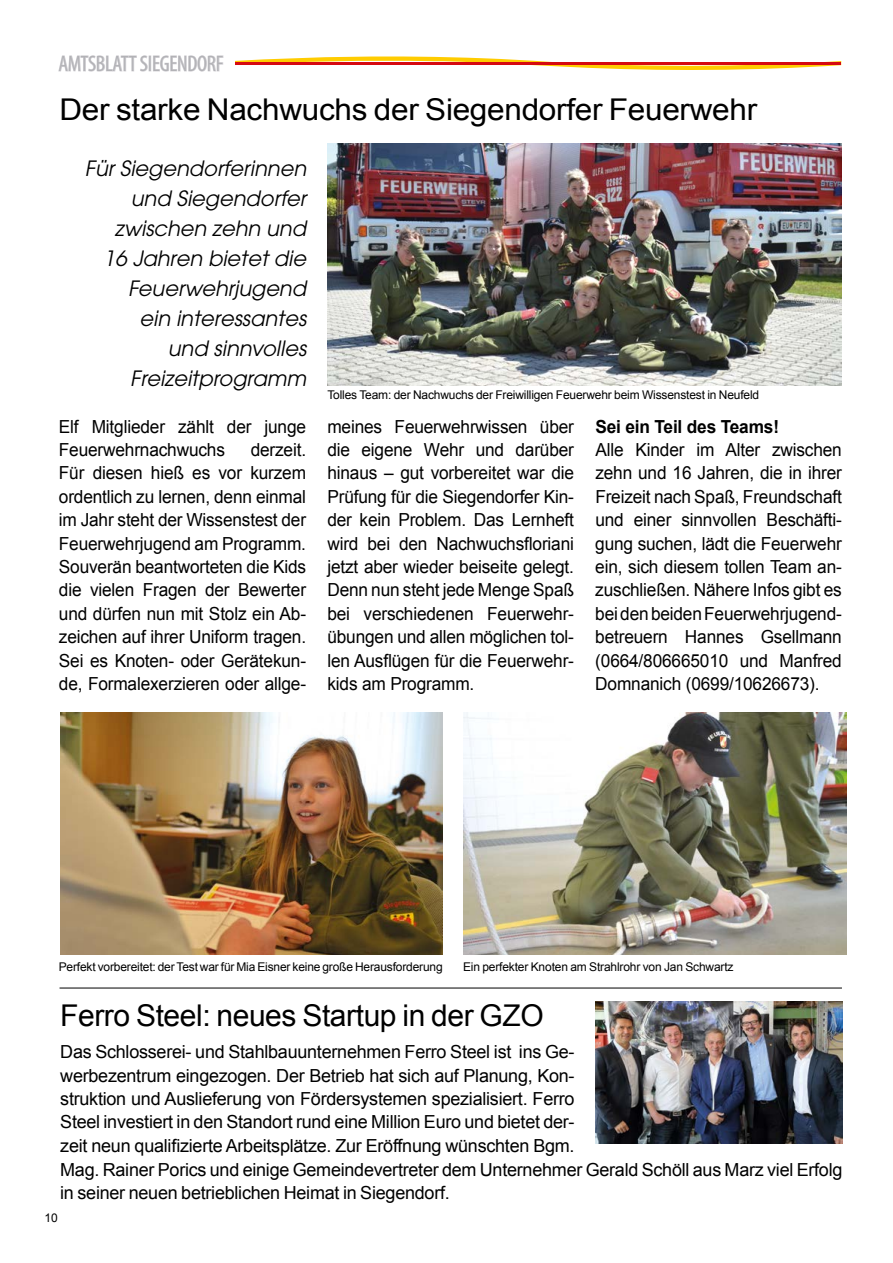
<style>
.page{position:relative;width:893px;height:1263px;background:#fff}
.page>*{position:absolute;margin:0;border:0;box-sizing:border-box;transform-origin:0 0}
.t1{font:30px "Arial";letter-spacing:-.01em;color:#000;scale:1.05 1}
.t2{font:30px "Arial";letter-spacing:-.01em;color:#000}
.t3{font:condensed 22.5px "Myriad Pro";letter-spacing:-.01em;color:#b2b2b6}
.t4{font:italic 21px/30px "Avant Garde";color:#000;text-align:right}
.t5{font:18px/23.4px "Arial";letter-spacing:-.01em;color:#000;text-align:justify;scale:.96 1}
.t6{font:18px/23.4px "Arial";letter-spacing:-.01em;color:#000;text-align:justify}
.t7{font:700 18px "Arial";letter-spacing:-.01em;color:#000;scale:.96 1}
.t8{font:12px "Arial";letter-spacing:-.015em;color:#000}
</style>
<div class="page">
<svg style="left:58px;top:55px;width:166px;height:17px"></svg>
<svg style="left:235px;top:56px;width:606px;height:14px"></svg>
<hr style="left:235px;top:62px;width:606px;height:3px;background:#d50911">
<img style="left:327px;top:144px;width:514px;height:241px">
<img style="left:60px;top:713px;width:383px;height:241px">
<img style="left:464px;top:713px;width:382px;height:241px">
<hr style="left:60px;top:988px;width:782px;height:1px;background:#000">
<img style="left:596px;top:1002px;width:247px;height:141px">
<p class="t3" style="left:58px;top:50px;width:167px">AMTSBLATT SIEGENDORF</p>
<h1 class="t1" style="left:60px;top:89px;width:666px">Der starke Nachwuchs der Siegendorfer Feuerwehr</h1>
<p class="t4" style="left:85px;top:154px;width:223px">Für Siegendorferinnen und Siegendorfer zwischen zehn und<br>16 Jahren bietet die<br>Feuerwehrjugend<br>ein interessantes<br>und sinnvolles<br>Freizeitprogramm</p>
<p class="t5" style="left:59px;top:415px;width:259px">Elf Mitglieder zählt der junge<br>Feuerwehrnachwuchs</p>
<p class="t8" style="left:327px;top:387px;width:433px">Tolles Team: der Nachwuchs der Freiwilligen Feuerwehr beim Wissenstest in Neufeld</p>
<p class="t5" style="left:327px;top:415px;width:258px">meines Feuerwehrwissen über die eigene Wehr und darüber hinaus – gut vorbereitet war die Prüfung für die Siegendorfer Kin&shy;der kein Problem. Das Lernheft wird bei den Nachwuchsfloriani jetzt aber wieder beiseite gelegt.<br>Denn nun steht jede Menge Spaß bei verschiedenen Feuerwehr&shy;übungen und allen möglichen tol&shy;len Ausflügen für die Feuerwehr&shy;kids am Programm.</p>
<p class="t7" style="left:595px;top:414px;width:193px">Sei ein Teil des Teams!</p>
<p class="t5" style="left:59px;top:438px;width:259px;text-indent:192px">derzeit.<br>Für diesen hieß es vor kurzem ordentlich zu lernen, denn einmal im Jahr steht der Wissenstest der Feuerwehrjugend am Programm.<br>Souverän beantworteten die Kids die vielen Fragen der Bewerter und dürfen nun mit Stolz ein Ab&shy;zeichen auf ihrer Uniform tragen.<br>Sei es Knoten- oder Gerätekun&shy;de, Formalexerzieren oder allge-</p>
<p class="t5" style="left:595px;top:438px;width:258px">Alle Kinder im Alter zwischen zehn und 16 Jahren, die in ihrer Freizeit nach Spaß, Freundschaft und einer sinnvollen Beschäfti&shy;gung suchen, lädt die Feuerwehr ein, sich diesem tollen Team an&shy;zuschließen. Nähere Infos gibt es bei den beiden Feuerwehrjugend&shy;betreuern Hannes Gsellmann (0664/806665010 und Manfred Domnanich (0699/10626673).</p>
<p class="t8" style="left:59px;top:959px;width:385px">Perfekt vorbereitet: der Test war für Mia Eisner keine große Herausforderung</p>
<p class="t8" style="left:463px;top:959px;width:272px">Ein perfekter Knoten am Strahlrohr von Jan Schwartz</p>
<h1 class="t2" style="left:60px;top:995px;width:485px">Ferro Steel: neues Startup in der GZO</h1>
<p class="t6" style="left:60px;top:1040px;width:516px">Das Schlosserei- und Stahlbauunternehmen Ferro Steel ist ins Ge&shy;werbezentrum eingezogen. Der Betrieb hat sich auf Planung, Kon&shy;struktion und Auslieferung von Fördersystemen spezialisiert. Ferro Steel investiert in den Standort rund eine Million Euro und bietet der&shy;zeit neun qualifizierte Arbeitsplätze. Zur Eröffnung wünschten Bgm.</p>
<p class="t6" style="left:60px;top:1158px;width:784px">Mag. Rainer Porics und einige Gemeindevertreter dem Unternehmer Gerald Schöll aus Marz viel Erfolg in seiner neuen betrieblichen Heimat in Siegendorf.</p>
<p class="t8" style="left:45px;top:1210px;width:15px">10</p>
</div>
